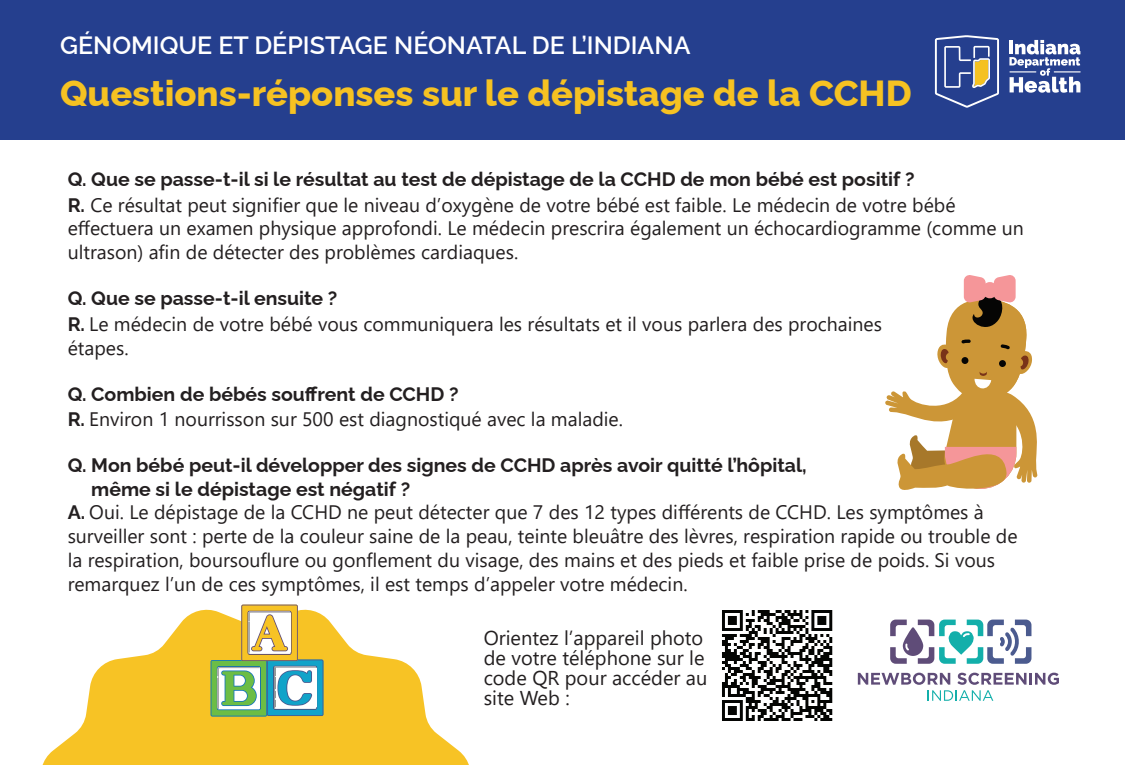
<style>
.page{position:relative;width:1125px;height:765px;background:#fff}
.page>*{position:absolute;margin:0;border:0;box-sizing:border-box;transform-origin:0 0}
.t1{font:800 36.25px "Raleway";color:#f6c222}
.t2{font:600 25px "Raleway";color:#fff}
.t3{font:20px/20px "Segoe UI";color:#231f20}
.t4{font:19.5px/23.8px "Segoe UI";color:#231f20}
.t5{font:700 19.5px/23.8px "Raleway";color:#231f20}
.s1{font-family:"Raleway";font-weight:700}
</style>
<div class="page">
<div style="left:0;top:0;width:1125px;height:139px;background:#253f8e"></div>
<svg style="left:935px;top:35px;width:64px;height:73px"></svg>
<svg style="left:1009px;top:40px;width:72px;height:53px"></svg>
<svg style="left:42px;top:609px;width:427px;height:156px;fill:#f7c325"></svg>
<svg style="left:211px;top:605px;width:112px;height:111px"></svg>
<img style="left:722px;top:610px;width:111px;height:111px">
<svg style="left:858px;top:673px;width:201px;height:28px"></svg>
<svg style="left:890px;top:620px;width:141px;height:44px"></svg>
<svg style="left:885px;top:275px;width:152px;height:215px"></svg>
<p class="t2" style="left:60px;top:25px;width:632px">GÉNOMIQUE ET DÉPISTAGE NÉONATAL DE L’INDIANA</p>
<p class="t1" style="left:60px;top:65px;width:853px">Questions-réponses sur le dépistage de la CCHD</p>
<p class="t5" style="left:68px;top:165px;width:848px">Q. Que se passe-t-il si le résultat au test de dépistage de la CCHD de mon bébé est positif ?</p>
<p class="t4" style="left:68px;top:191px;width:958px"><span class="s1">R.</span> Ce résultat peut signifier que le niveau d’oxygène de votre bébé est faible. Le médecin de votre bébé effectuera un examen physique approfondi. Le médecin prescrira également un échocardiogramme (comme un ultrason) afin de détecter des problèmes cardiaques.</p>
<p class="t5" style="left:68px;top:285px;width:271px">Q. Que se passe-t-il ensuite ?</p>
<p class="t4" style="left:68px;top:311px;width:816px"><span class="s1">R.</span> Le médecin de votre bébé vous communiquera les résultats et il vous parlera des prochaines étapes.</p>
<p class="t5" style="left:68px;top:381px;width:392px">Q. Combien de bébés souffrent de CCHD ?</p>
<p class="t4" style="left:68px;top:405px;width:557px"><span class="s1">R.</span> Environ 1 nourrisson sur 500 est diagnostiqué avec la maladie.</p>
<p class="t5" style="left:91px;top:451px;width:717px;text-indent:-24px">Q. Mon bébé peut-il développer des signes de CCHD après avoir quitté l’hôpital, même si le dépistage est négatif ?</p>
<p class="t4" style="left:68px;top:499px;width:951px"><span class="s1">A.</span> Oui. Le dépistage de la CCHD ne peut détecter que 7 des 12 types différents de CCHD. Les symptômes à surveiller sont : perte de la couleur saine de la peau, teinte bleuâtre des lèvres, respiration rapide ou trouble de la respiration, boursouflure ou gonflement du visage, des mains et des pieds et faible prise de poids. Si vous remarquez l’un de ces symptômes, il est temps d’appeler votre médecin.</p>
<p class="t3" style="left:484px;top:626px;width:225px">Orientez l’appareil photo de votre téléphone sur le code QR pour accéder au site Web :</p>
</div>
